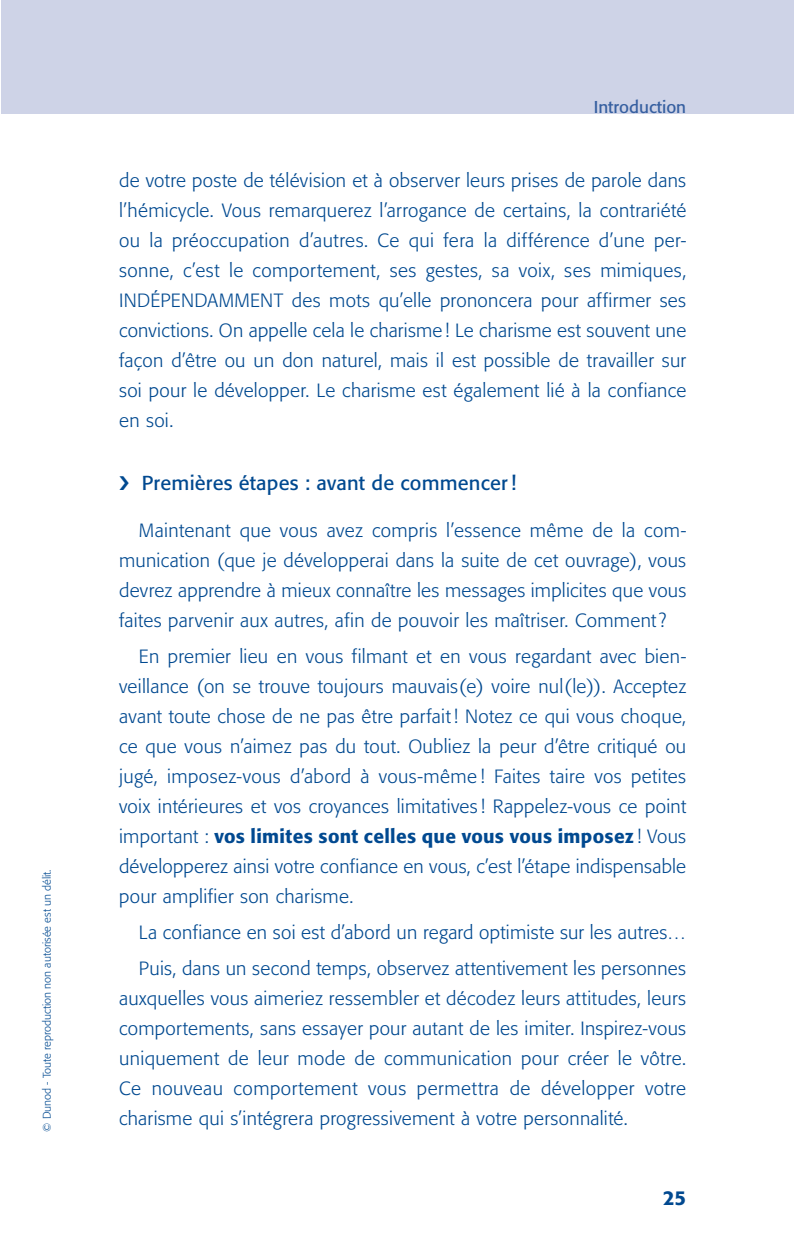
<style>
.page{position:relative;width:794px;height:1248px;background:#fff}
.page>*{position:absolute;margin:0;border:0;box-sizing:border-box;transform-origin:0 0}
.t1{font:20px "Formata";letter-spacing:.01em;color:#014990}
.t2{font:500 20px "Formata";color:#014990}
.t3{font:300 19px/30px "Formata";letter-spacing:.015em;color:#014990;text-align:justify}
.t4{font:17px "Formata";color:#365fa0}
.t5{font:300 11px "Formata";color:#014990}
.s1{font-weight:500}
</style>
<div class="page">
<div style="left:1px;top:0;width:793px;height:113px;background:#ced3e7"></div>
<p class="t5" style="left:40px;top:1131px;width:264px;rotate:-90deg">© Dunod - Toute reproduction non autorisée est un délit.</p>
<p class="t4" style="left:594px;top:97px;width:94px">Introduction</p>
<p class="t3" style="left:119px;top:166px;width:569px">de votre poste de télévision et à observer leurs prises de parole dans l’hémicycle. Vous remarquerez l’arrogance de certains, la contrariété ou la préoccupation d’autres. Ce qui fera la différence d’une per&shy;sonne, c’est le comportement, ses gestes, sa voix, ses mimiques, INDÉPENDAMMENT des mots qu’elle prononcera pour affirmer ses convictions. On appelle cela le charisme ! Le charisme est souvent une façon d’être ou un don naturel, mais il est possible de travailler sur soi pour le développer. Le charisme est également lié à la confiance en soi.</p>
<p class="t1" style="left:142px;top:471px;width:376px">Premières étapes : avant de commencer!</p>
<p class="t3" style="left:119px;top:515px;width:569px;text-indent:20px">Maintenant que vous avez compris l’essence même de la com&shy;munication (que je développerai dans la suite de cet ouvrage), vous devrez apprendre à mieux connaître les messages implicites que vous faites parvenir aux autres, afin de pouvoir les maîtriser. Comment?</p>
<p class="t3" style="left:119px;top:641px;width:568px;text-indent:20px">En premier lieu en vous filmant et en vous regardant avec bien&shy;veillance (on se trouve toujours mauvais(e) voire nul(le)). Acceptez avant toute chose de ne pas être parfait ! Notez ce qui vous choque, ce que vous n’aimez pas du tout. Oubliez la peur d’être critiqué ou jugé, imposez-vous d’abord à vous-même ! Faites taire vos petites voix intérieures et vos croyances limitatives ! Rappelez-vous ce point important : <span class="s1">vos limites sont celles que vous vous imposez</span> ! Vous développerez ainsi votre confiance en vous, c’est l’étape indispensable pour amplifier son charisme.</p>
<p class="t3" style="left:139px;top:914px;width:549px;line-height:35.6px">La confiance en soi est d’abord un regard optimiste sur les autres…<br>Puis, dans un second temps, observez attentivement les personnes</p>
<p class="t3" style="left:119px;top:982px;width:568px">auxquelles vous aimeriez ressembler et décodez leurs attitudes, leurs comportements, sans essayer pour autant de les imiter. Inspirez-vous uniquement de leur mode de communication pour créer le vôtre.<br>Ce nouveau comportement vous permettra de développer votre charisme qui s’intégrera progressivement à votre personnalité.</p>
<p class="t2" style="left:663px;top:1185px;width:25px">25</p>
</div>
